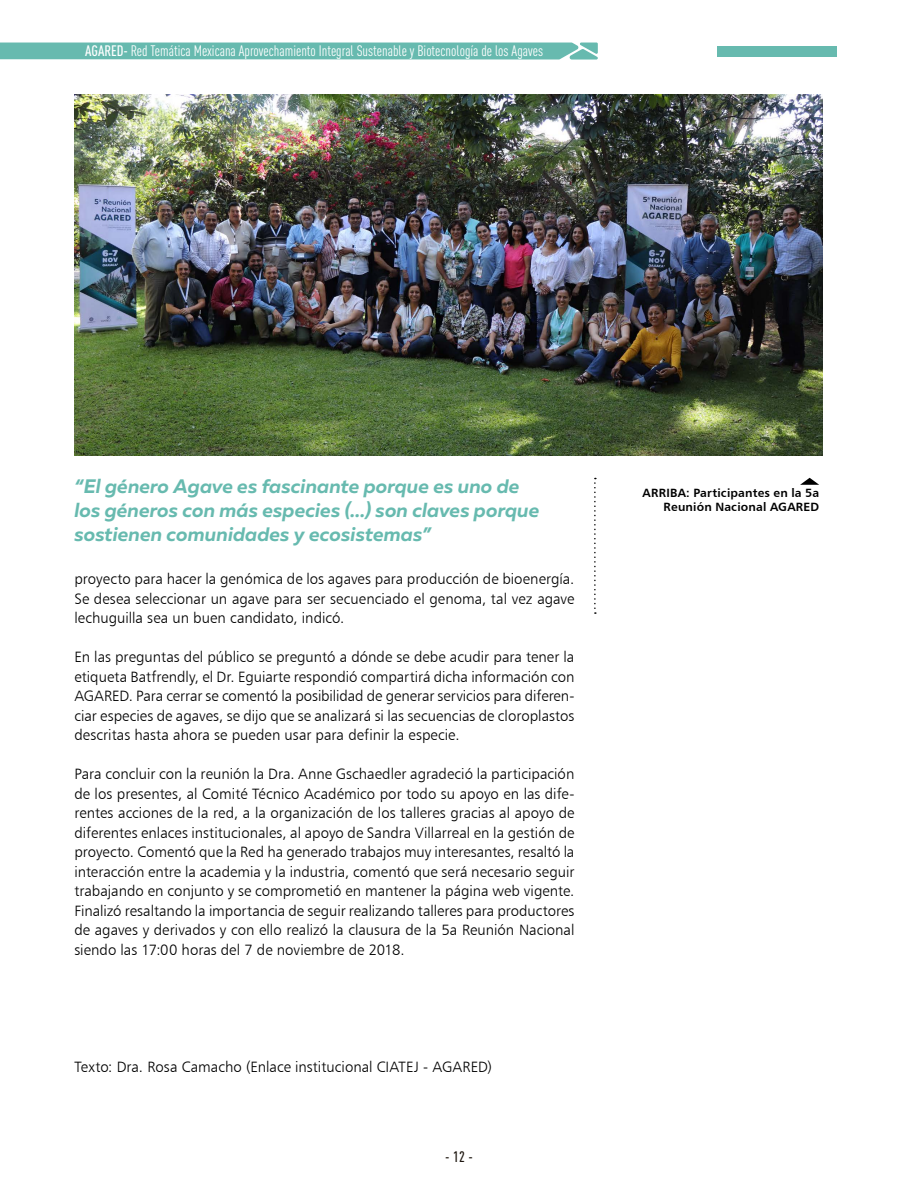
<style>
.page{position:relative;width:918px;height:1188px;background:#fff}
.page>*{position:absolute;margin:0;border:0;box-sizing:border-box;transform-origin:0 0}
.t1{font:italic 700 19.5px/24px "Muller";letter-spacing:.005em;color:#67baaf}
.t2{font:15px/19.5px "Humanist 777 BT Light B";color:#000;text-align:justify}
.t3{font:condensed 15px "DIN Pro";color:#fff}
.t4{font:500 condensed 15px "DIN Pro";color:#1d160f}
.t5{font:12px/14.4px "Humanist 777 BT Bold B";letter-spacing:.015em;color:#000;text-align:right}
.s1{font-weight:500}
</style>
<div class="page">
<svg style="left:0;top:43px;width:598px;height:17px;background:#6ebdb2"></svg>
<div style="left:717px;top:46px;width:119px;height:10px;background:#67baaf"></div>
<img style="left:74px;top:94px;width:748px;height:362px">
<svg style="left:800px;top:478px;width:19px;height:7px"></svg>
<svg style="left:594px;top:478px;width:2px;height:136px"></svg>
<p class="t3" style="left:85px;top:40px;width:460px"><span class="s1">AGARED-</span> Red Temática Mexicana Aprovechamiento Integral Sustenable y Biotecnología de los Agaves</p>
<h1 class="t1" style="left:74px;top:474px;width:466px">“El género Agave es fascinante porque es uno de los géneros con más especies (...) son claves porque sostienen comunidades y ecosistemas”</h1>
<p class="t5" style="left:643px;top:485px;width:178px">ARRIBA: Participantes en la 5a<br>Reunión Nacional AGARED</p>
<p class="t2" style="left:74px;top:569px;width:502px">proyecto para hacer la genómica de los agaves para producción de bioenergía.<br>Se desea seleccionar un agave para ser secuenciado el genoma, tal vez agave lechuguilla sea un buen candidato, indicó.</p>
<p class="t2" style="left:74px;top:647px;width:502px">En las preguntas del público se preguntó a dónde se debe acudir para tener la etiqueta Batfrendly, el Dr. Eguiarte respondió compartirá dicha información con AGARED. Para cerrar se comentó la posibilidad de generar servicios para diferen&shy;ciar especies de agaves, se dijo que se analizará si las secuencias de cloroplastos descritas hasta ahora se pueden usar para definir la especie.</p>
<p class="t2" style="left:74px;top:764px;width:502px">Para concluir con la reunión la Dra. Anne Gschaedler agradeció la participación de los presentes, al Comité Técnico Académico por todo su apoyo en las dife&shy;rentes acciones de la red, a la organización de los talleres gracias al apoyo de diferentes enlaces institucionales, al apoyo de Sandra Villarreal en la gestión de proyecto. Comentó que la Red ha generado trabajos muy interesantes, resaltó la interacción entre la academia y la industria, comentó que será necesario seguir trabajando en conjunto y se comprometió en mantener la página web vigente.<br>Finalizó resaltando la importancia de seguir realizando talleres para productores de agaves y derivados y con ello realizó la clausura de la 5a Reunión Nacional siendo las 17:00 horas del 7 de noviembre de 2018.</p>
<p class="t2" style="left:74px;top:1056px;width:419px">Texto: Dra. Rosa Camacho (Enlace institucional CIATEJ - AGARED)</p>
<p class="t4" style="left:445px;top:1146px;width:29px">- 12 -</p>
</div>
